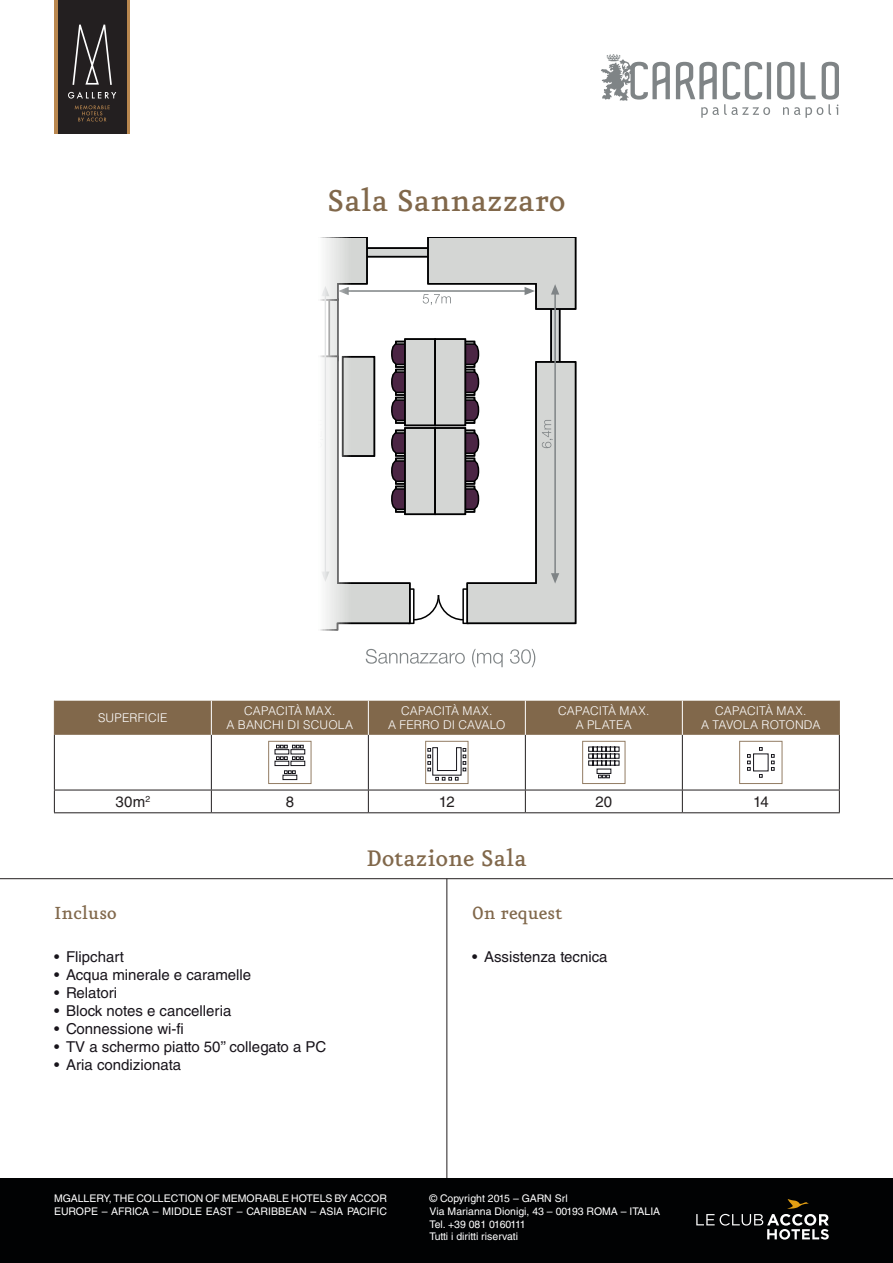
<style>
.page{position:relative;width:893px;height:1263px;background:#fff}
.page>*{position:absolute;margin:0;border:0;box-sizing:border-box;transform-origin:0 0}
.t1{font:500 36px "Eureka";color:#81684b}
.t2{font:500 27px "Eureka";color:#81684b}
.t3{font:500 21px "Eureka";color:#81684b}
.t4{font:15px "Helvetica LT Std";color:#18141b}
.t5{font:15px "Helvetica LT Std";color:#231f20}
.t6{font:300 12px/13.5px "Helvetica LT Std";letter-spacing:.01em;color:#fff;text-align:center}
.t7{font:10.5px/12.6px "Helvetica LT Std";color:#fff}
</style>
<div class="page">
<hr style="left:446px;top:879px;width:1px;height:307px;background:#231f20">
<hr style="left:0;top:878px;width:893px;height:1px;background:#231f20">
<svg style="left:601px;top:54px;width:238px;height:64px"></svg>
<hr style="left:55px;top:0;width:3px;height:134px;background:#b9874f">
<hr style="left:126px;top:0;width:3px;height:134px;background:#b9874f">
<div style="left:58px;top:0;width:68px;height:134px;background:#231f20"></div>
<svg style="left:68px;top:92px;width:48px;height:7px"></svg>
<svg style="left:72px;top:25px;width:40px;height:60px"></svg>
<svg style="left:75px;top:105px;width:35px;height:16px"></svg>
<div style="left:0;top:1178px;width:893px;height:85px;background:#010203"></div>
<svg style="left:696px;top:1199px;width:133px;height:40px"></svg>
<div style="left:363px;top:248px;width:68px;height:9px;background:#d4d6d4"></div>
<div style="left:363px;top:247px;width:69px;height:10px;border:2px solid #000001"></div>
<div style="left:551px;top:307px;width:9px;height:56px;background:#d4d6d4"></div>
<div style="left:550px;top:307px;width:10px;height:57px;border:2px solid #000001"></div>
<svg style="left:351px;top:355px;width:39px;height:270px"></svg>
<div style="left:395px;top:341px;width:14px;height:27px;border:2px solid #000001"></div>
<div style="left:405px;top:339px;width:30px;height:86px;background:#d4d6d4"></div>
<div style="left:404px;top:338px;width:32px;height:88px;border:2px solid #000001"></div>
<div style="left:461px;top:341px;width:14px;height:27px;border:2px solid #000001"></div>
<div style="left:435px;top:339px;width:30px;height:86px;background:#d4d6d4"></div>
<div style="left:434px;top:338px;width:32px;height:88px;border:2px solid #000001"></div>
<div style="left:343px;top:357px;width:31px;height:99px;background:#d4d6d4"></div>
<div style="left:342px;top:356px;width:33px;height:101px;border:2px solid #000001"></div>
<hr style="left:348px;top:290px;width:177px;height:2px;background:#7f8486">
<svg style="left:351px;top:237px;width:18px;height:274px"></svg>
<hr style="left:554px;top:294px;width:2px;height:280px;background:#7f8486">
<svg style="left:423px;top:237px;width:153px;height:73px"></svg>
<svg style="left:390px;top:343px;width:186px;height:282px"></svg>
<svg style="left:366px;top:649px;width:99px;height:15px"></svg>
<svg style="left:472px;top:649px;width:31px;height:18px"></svg>
<svg style="left:510px;top:649px;width:25px;height:18px"></svg>
<svg style="left:320px;top:237px;width:31px;height:394px"></svg>
<div style="left:55px;top:701px;width:784px;height:34px;background:#81684b"></div>
<hr style="left:211px;top:735px;width:1px;height:55px;background:#231f20">
<hr style="left:368px;top:735px;width:1px;height:55px;background:#231f20">
<hr style="left:525px;top:735px;width:1px;height:55px;background:#231f20">
<hr style="left:682px;top:735px;width:1px;height:55px;background:#231f20">
<hr style="left:54px;top:790px;width:157px;height:1px;background:#231f20">
<hr style="left:211px;top:790px;width:157px;height:1px;background:#231f20">
<svg style="left:211px;top:790px;width:1px;height:22px"></svg>
<hr style="left:368px;top:790px;width:157px;height:1px;background:#231f20">
<svg style="left:368px;top:790px;width:1px;height:22px"></svg>
<hr style="left:525px;top:790px;width:157px;height:1px;background:#231f20">
<svg style="left:525px;top:790px;width:1px;height:22px"></svg>
<hr style="left:682px;top:790px;width:158px;height:1px;background:#231f20">
<svg style="left:682px;top:790px;width:1px;height:22px"></svg>
<hr style="left:211px;top:701px;width:1px;height:34px;background:#fff">
<hr style="left:368px;top:701px;width:1px;height:34px;background:#fff">
<hr style="left:525px;top:701px;width:1px;height:34px;background:#fff">
<hr style="left:682px;top:701px;width:1px;height:34px;background:#fff">
<hr style="left:54px;top:812px;width:157px;height:1px;background:#231f20">
<hr style="left:211px;top:812px;width:157px;height:1px;background:#231f20">
<hr style="left:368px;top:812px;width:157px;height:1px;background:#231f20">
<hr style="left:525px;top:812px;width:157px;height:1px;background:#231f20">
<hr style="left:682px;top:812px;width:158px;height:1px;background:#231f20">
<hr style="left:54px;top:735px;width:1px;height:55px;background:#231f20">
<hr style="left:839px;top:735px;width:1px;height:55px;background:#231f20">
<svg style="left:54px;top:790px;width:1px;height:22px"></svg>
<svg style="left:839px;top:790px;width:1px;height:22px"></svg>
<hr style="left:54px;top:701px;width:1px;height:34px;background:#81684b">
<hr style="left:839px;top:701px;width:1px;height:34px;background:#81684b">
<svg style="left:268px;top:741px;width:43px;height:43px"></svg>
<svg style="left:425px;top:741px;width:43px;height:43px"></svg>
<svg style="left:582px;top:741px;width:43px;height:43px"></svg>
<svg style="left:739px;top:741px;width:43px;height:43px"></svg>
<h1 class="t1" style="left:328px;top:184px;width:239px">Sala Sannazzaro</h1>
<p class="t6" style="left:98px;top:711px;width:71px">SUPERFICIE</p>
<p class="t6" style="left:227px;top:704px;width:128px">CAPACITÀ MAX.<br>A BANCHI DI SCUOLA</p>
<p class="t6" style="left:388px;top:704px;width:119px">CAPACITÀ MAX.<br>A FERRO DI CAVALO</p>
<p class="t6" style="left:558px;top:704px;width:93px">CAPACITÀ MAX.<br>A PLATEA</p>
<p class="t6" style="left:701px;top:704px;width:121px">CAPACITÀ MAX.<br>A TAVOLA ROTONDA</p>
<h3 class="t5" style="left:116px;top:793px;width:36px">30m<sup>2</sup></h3>
<h3 class="t5" style="left:286px;top:793px;width:10px">8</h3>
<h3 class="t5" style="left:439px;top:793px;width:17px">12</h3>
<h3 class="t5" style="left:595px;top:793px;width:18px">20</h3>
<h3 class="t5" style="left:753px;top:793px;width:17px">14</h3>
<h3 class="t3" style="left:54px;top:903px;width:64px">Incluso</h3>
<h3 class="t4" style="left:54px;top:948px;width:72px">• Flipchart</h3>
<h3 class="t4" style="left:54px;top:966px;width:199px">• Acqua minerale e caramelle</h3>
<h3 class="t4" style="left:54px;top:984px;width:65px">• Relatori</h3>
<h3 class="t4" style="left:54px;top:1002px;width:179px">• Block notes e cancelleria</h3>
<h3 class="t4" style="left:54px;top:1020px;width:131px">• Connessione wi-fi</h3>
<h3 class="t4" style="left:54px;top:1038px;width:274px">• TV a schermo piatto 50’’ collegato a PC</h3>
<h3 class="t4" style="left:54px;top:1056px;width:129px">• Aria condizionata</h3>
<h2 class="t2" style="left:366px;top:845px;width:162px">Dotazione Sala</h2>
<h3 class="t3" style="left:472px;top:903px;width:92px">On request</h3>
<h3 class="t4" style="left:472px;top:948px;width:137px">• Assistenza tecnica</h3>
<p class="t7" style="left:54px;top:1192px;width:334px">MGALLERY, THE COLLECTION OF MEMORABLE HOTELS BY ACCOR<br>EUROPE – AFRICA – MIDDLE EAST – CARIBBEAN – ASIA PACIFIC</p>
<p class="t7" style="left:429px;top:1192px;width:232px">© Copyright 2015 – GARN Srl<br>Via Marianna Dionigi, 43 – 00193 ROMA – ITALIA<br>Tel. +39 081 0160111<br>Tutti i diritti riservati</p>
</div>
